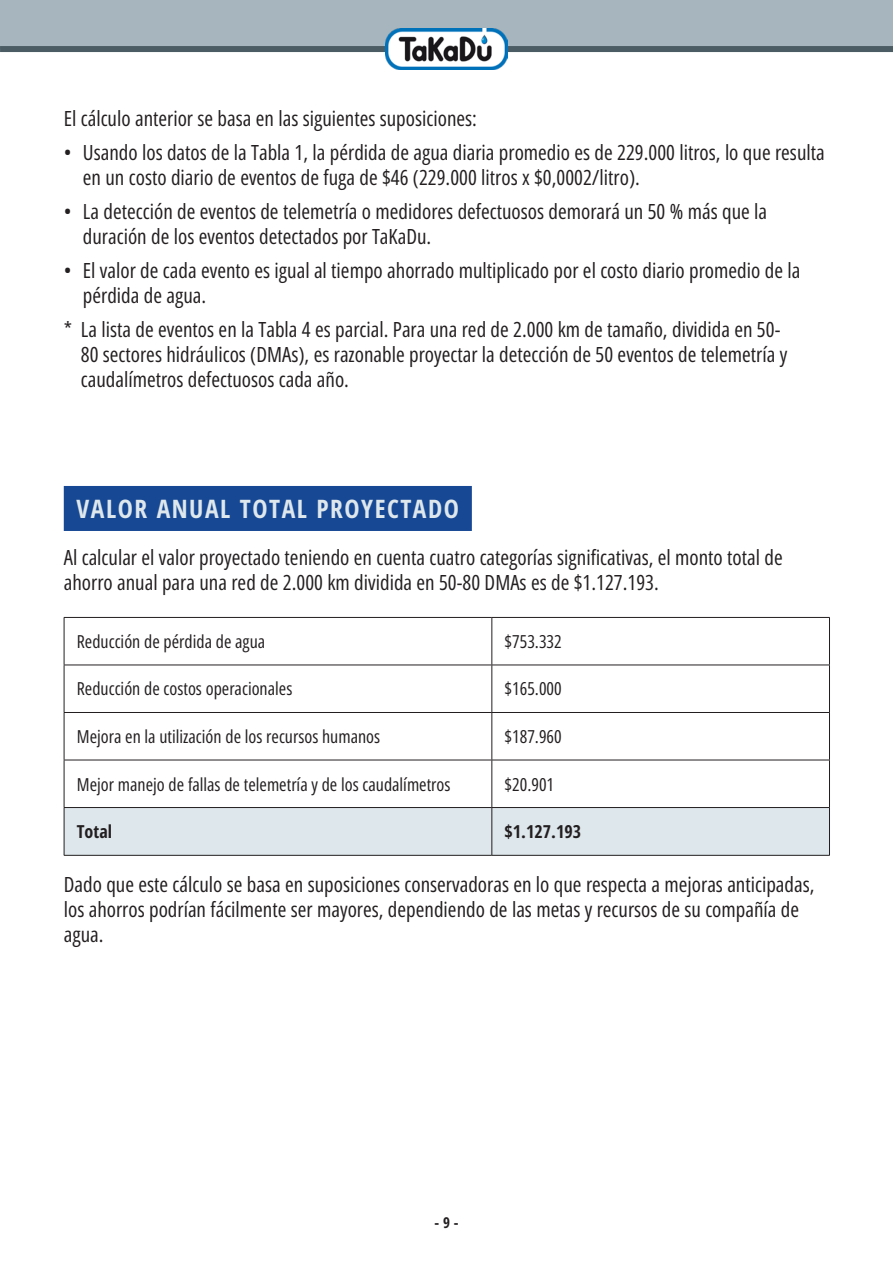
<style>
.page{position:relative;width:893px;height:1263px;background:#fff}
.page>*{position:absolute;margin:0;border:0;box-sizing:border-box;transform-origin:0 0}
.t1{font:700 25.5px "Open Sans Hebrew Condensed";letter-spacing:.06em;color:#dee7ec}
.t2{font:21px/25.2px "Open Sans Hebrew Condensed";color:#231f20}
.t3{font:18px "Open Sans Hebrew Condensed";color:#231f20}
.t4{font:700 18px "Open Sans Hebrew Condensed";color:#231f20}
.t5{font:700 15px "Open Sans Hebrew Condensed";color:#231f20}
</style>
<div class="page">
<div style="left:0;top:0;width:893px;height:49px;background:#a7b6be"></div>
<div style="left:0;top:46px;width:893px;height:6px;background:#4c5c65"></div>
<img style="left:386px;top:29px;width:121px;height:41px">
<div style="left:64px;top:486px;width:408px;height:45px;background:#174894"></div>
<div style="left:65px;top:808px;width:764px;height:47px;background:#dee7ec"></div>
<hr style="left:64px;top:617px;width:428px;height:1px;background:#231f20">
<hr style="left:64px;top:618px;width:1px;height:47px;background:#231f20">
<hr style="left:492px;top:617px;width:338px;height:1px;background:#231f20">
<hr style="left:492px;top:618px;width:1px;height:47px;background:#231f20">
<hr style="left:829px;top:618px;width:1px;height:47px;background:#231f20">
<hr style="left:64px;top:665px;width:428px;height:1px;background:#231f20">
<hr style="left:64px;top:665px;width:1px;height:47px;background:#231f20">
<hr style="left:492px;top:665px;width:338px;height:1px;background:#231f20">
<hr style="left:492px;top:665px;width:1px;height:47px;background:#231f20">
<hr style="left:829px;top:665px;width:1px;height:47px;background:#231f20">
<hr style="left:64px;top:712px;width:428px;height:1px;background:#231f20">
<hr style="left:64px;top:713px;width:1px;height:47px;background:#231f20">
<hr style="left:492px;top:712px;width:338px;height:1px;background:#231f20">
<hr style="left:492px;top:713px;width:1px;height:47px;background:#231f20">
<hr style="left:829px;top:713px;width:1px;height:47px;background:#231f20">
<hr style="left:64px;top:760px;width:428px;height:1px;background:#231f20">
<hr style="left:64px;top:760px;width:1px;height:47px;background:#231f20">
<hr style="left:492px;top:760px;width:338px;height:1px;background:#231f20">
<hr style="left:492px;top:760px;width:1px;height:47px;background:#231f20">
<hr style="left:829px;top:760px;width:1px;height:47px;background:#231f20">
<hr style="left:64px;top:807px;width:428px;height:1px;background:#231f20">
<hr style="left:64px;top:808px;width:1px;height:47px;background:#231f20">
<hr style="left:492px;top:807px;width:338px;height:1px;background:#231f20">
<hr style="left:492px;top:808px;width:1px;height:47px;background:#231f20">
<hr style="left:829px;top:808px;width:1px;height:47px;background:#231f20">
<hr style="left:64px;top:855px;width:428px;height:1px;background:#231f20">
<hr style="left:492px;top:855px;width:338px;height:1px;background:#231f20">
<p class="t2" style="left:64px;top:107px;width:415px">El cálculo anterior se basa en las siguientes suposiciones:</p>
<p class="t2" style="left:83px;top:140px;width:743px;text-indent:-19px">• Usando los datos de la Tabla 1, la pérdida de agua diaria promedio es de 229.000 litros, lo que resulta en un costo diario de eventos de fuga de $46 (229.000 litros x $0,0002/litro).</p>
<p class="t2" style="left:83px;top:199px;width:686px;text-indent:-19px">• La detección de eventos de telemetría o medidores defectuosos demorará un 50 % más que la duración de los eventos detectados por TaKaDu.</p>
<p class="t2" style="left:83px;top:258px;width:719px;text-indent:-19px">• El valor de cada evento es igual al tiempo ahorrado multiplicado por el costo diario promedio de la pérdida de agua.</p>
<p class="t2" style="left:81px;top:317px;width:708px;text-indent:-17px">* La lista de eventos en la Tabla 4 es parcial. Para una red de 2.000 km de tamaño, dividida en 50-<br>80 sectores hidráulicos (DMAs), es razonable proyectar la detección de 50 eventos de telemetría y caudalímetros defectuosos cada año.</p>
<p class="t1" style="left:77px;top:494px;width:384px">VALOR ANUAL TOTAL PROYECTADO</p>
<p class="t2" style="left:64px;top:545px;width:720px">Al calcular el valor proyectado teniendo en cuenta cuatro categorías significativas, el monto total de ahorro anual para una red de 2.000 km dividida en 50-80 DMAs es de $1.127.193.</p>
<p class="t3" style="left:77px;top:631px;width:190px">Reducción de pérdida de agua</p>
<p class="t3" style="left:505px;top:631px;width:59px">$753.332</p>
<p class="t3" style="left:77px;top:679px;width:217px">Reducción de costos operacionales</p>
<p class="t3" style="left:505px;top:679px;width:59px">$165.000</p>
<p class="t3" style="left:77px;top:726px;width:305px">Mejora en la utilización de los recursos humanos</p>
<p class="t3" style="left:505px;top:726px;width:59px">$187.960</p>
<p class="t3" style="left:77px;top:774px;width:375px">Mejor manejo de fallas de telemetría y de los caudalímetros</p>
<p class="t3" style="left:505px;top:774px;width:51px">$20.901</p>
<p class="t4" style="left:77px;top:821px;width:37px">Total</p>
<p class="t4" style="left:505px;top:821px;width:78px">$1.127.193</p>
<p class="t2" style="left:64px;top:872px;width:752px">Dado que este cálculo se basa en suposiciones conservadoras en lo que respecta a mejoras anticipadas, los ahorros podrían fácilmente ser mayores, dependiendo de las metas y recursos de su compañía de agua.</p>
<p class="t5" style="left:435px;top:1214px;width:25px">- 9 -</p>
</div>
